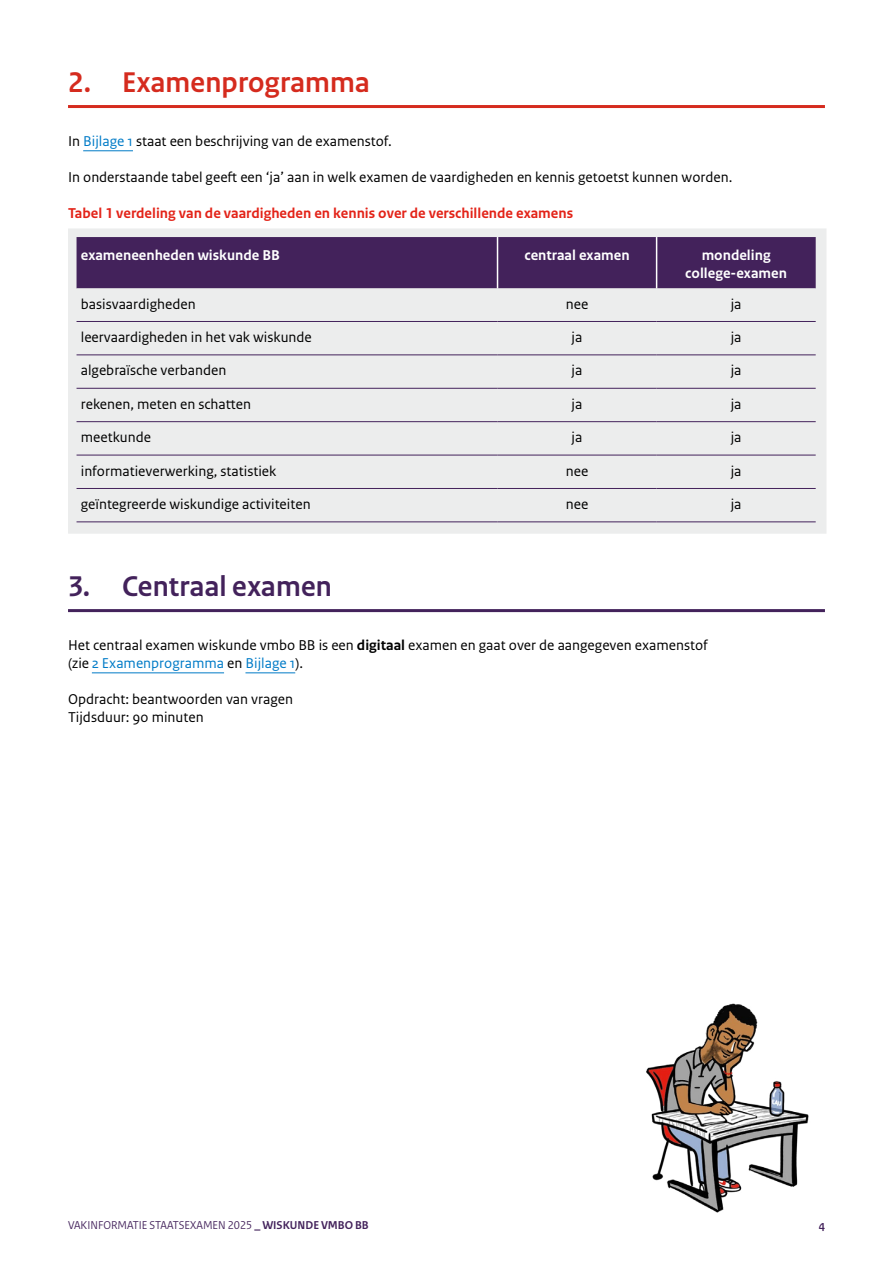
<style>
.page{position:relative;width:893px;height:1263px;background:#fff}
.page>*{position:absolute;margin:0;border:0;box-sizing:border-box;transform-origin:0 0}
.H2_kop_1_Paars{font:700 30px "Rijksoverheid Sans Heading";letter-spacing:.01em;color:#d52b1e}
.H2_kop_1_Paars-2{font:700 30px "Rijksoverheid Sans Heading";letter-spacing:.01em;color:#43225b}
.P_plat{font:15px/18px "Rijksoverheid Sans Text";color:#000}
.Tabel_bodytekst{font:15px "Rijksoverheid Sans Text";color:#000}
.P_Tabelverwijzing{font:700 15px "Rijksoverheid Sans Text";color:#e32318}
.P_bodytekst{font:700 15px/18px "Rijksoverheid Sans Text";color:#fff;text-align:center}
.t1{font:12px "Rijksoverheid Sans Heading";color:#43225b}
.t2{font:700 12px "Rijksoverheid Sans Heading";color:#43225b}
.s1{color:#007bc7}
.s2{font-weight:700}
</style>
<div class="page">
<div style="left:68px;top:228px;width:758px;height:306px;background:#eceded"></div>
<hr style="left:68px;top:105px;width:757px;height:3px;background:#d52b1e">
<hr style="left:83px;top:150px;width:50px;height:1px;background:#007bc7">
<hr style="left:68px;top:609px;width:757px;height:3px;background:#43225b">
<hr style="left:92px;top:672px;width:132px;height:1px;background:#007bc7">
<hr style="left:245px;top:672px;width:50px;height:1px;background:#007bc7">
<div style="left:77px;top:237px;width:739px;height:51px;background:#43225b"></div>
<div style="left:77px;top:288px;width:739px;height:233px;background:#eceded"></div>
<hr style="left:77px;top:321px;width:420px;height:1px;background:#43225b">
<hr style="left:497px;top:321px;width:160px;height:1px;background:#43225b">
<hr style="left:657px;top:321px;width:159px;height:1px;background:#43225b">
<hr style="left:77px;top:354px;width:420px;height:1px;background:#43225b">
<hr style="left:497px;top:354px;width:160px;height:1px;background:#43225b">
<hr style="left:657px;top:354px;width:159px;height:1px;background:#43225b">
<hr style="left:77px;top:388px;width:420px;height:1px;background:#43225b">
<hr style="left:497px;top:388px;width:160px;height:1px;background:#43225b">
<hr style="left:657px;top:388px;width:159px;height:1px;background:#43225b">
<hr style="left:77px;top:421px;width:420px;height:1px;background:#43225b">
<hr style="left:497px;top:421px;width:160px;height:1px;background:#43225b">
<hr style="left:657px;top:421px;width:159px;height:1px;background:#43225b">
<hr style="left:77px;top:455px;width:420px;height:1px;background:#43225b">
<hr style="left:497px;top:455px;width:160px;height:1px;background:#43225b">
<hr style="left:657px;top:455px;width:159px;height:1px;background:#43225b">
<hr style="left:77px;top:488px;width:420px;height:1px;background:#43225b">
<hr style="left:497px;top:488px;width:160px;height:1px;background:#43225b">
<hr style="left:657px;top:488px;width:159px;height:1px;background:#43225b">
<hr style="left:77px;top:521px;width:420px;height:1px;background:#43225b">
<hr style="left:497px;top:521px;width:160px;height:1px;background:#43225b">
<hr style="left:657px;top:521px;width:159px;height:1px;background:#43225b">
<hr style="left:497px;top:237px;width:1px;height:51px;background:#fff">
<hr style="left:656px;top:237px;width:1px;height:51px;background:#fff">
<img style="left:646px;top:1003px;width:163px;height:210px">
<h2 class="H2_kop_1_Paars" style="left:68px;top:66px;width:303px">2. Examenprogramma</h2>
<p class="P_plat" style="left:68px;top:133px;width:325px">In <span class="s1">Bijlage 1</span> staat een beschrijving van de examenstof.</p>
<p class="P_plat" style="left:68px;top:169px;width:666px">In onderstaande tabel geeft een ‘ja’ aan in welk examen de vaardigheden en kennis getoetst kunnen worden.</p>
<p class="P_Tabelverwijzing" style="left:68px;top:205px;width:507px">Tabel 1 verdeling van de vaardigheden en kennis over de verschillende examens</p>
<p class="P_bodytekst" style="left:81px;top:246px;width:201px">exameneenheden wiskunde BB</p>
<p class="P_bodytekst" style="left:524px;top:246px;width:107px">centraal examen</p>
<p class="P_bodytekst" style="left:685px;top:246px;width:103px">mondeling college‑examen</p>
<p class="Tabel_bodytekst" style="left:81px;top:295px;width:116px">basisvaardigheden</p>
<p class="Tabel_bodytekst" style="left:566px;top:295px;width:24px">nee</p>
<p class="Tabel_bodytekst" style="left:731px;top:295px;width:12px">ja</p>
<p class="Tabel_bodytekst" style="left:81px;top:328px;width:233px">leervaardigheden in het vak wiskunde</p>
<p class="Tabel_bodytekst" style="left:572px;top:328px;width:12px">ja</p>
<p class="Tabel_bodytekst" style="left:731px;top:328px;width:12px">ja</p>
<p class="Tabel_bodytekst" style="left:81px;top:362px;width:147px">algebraïsche verbanden</p>
<p class="Tabel_bodytekst" style="left:572px;top:362px;width:12px">ja</p>
<p class="Tabel_bodytekst" style="left:731px;top:362px;width:12px">ja</p>
<p class="Tabel_bodytekst" style="left:81px;top:395px;width:172px">rekenen, meten en schatten</p>
<p class="Tabel_bodytekst" style="left:572px;top:395px;width:12px">ja</p>
<p class="Tabel_bodytekst" style="left:731px;top:395px;width:12px">ja</p>
<p class="Tabel_bodytekst" style="left:81px;top:429px;width:72px">meetkunde</p>
<p class="Tabel_bodytekst" style="left:572px;top:429px;width:12px">ja</p>
<p class="Tabel_bodytekst" style="left:731px;top:429px;width:12px">ja</p>
<p class="Tabel_bodytekst" style="left:81px;top:462px;width:197px">informatieverwerking, statistiek</p>
<p class="Tabel_bodytekst" style="left:566px;top:462px;width:24px">nee</p>
<p class="Tabel_bodytekst" style="left:731px;top:462px;width:12px">ja</p>
<p class="Tabel_bodytekst" style="left:81px;top:495px;width:231px">geïntegreerde wiskundige activiteiten</p>
<p class="Tabel_bodytekst" style="left:566px;top:495px;width:24px">nee</p>
<p class="Tabel_bodytekst" style="left:731px;top:495px;width:12px">ja</p>
<h2 class="H2_kop_1_Paars-2" style="left:68px;top:570px;width:265px">3. Centraal examen</h2>
<p class="P_plat" style="left:68px;top:637px;width:641px">Het centraal examen wiskunde vmbo BB is een <span class="s2">digitaal</span> examen en gaat over de aangegeven examenstof (zie <span class="s1">2 Examenprogramma</span> en <span class="s1">Bijlage 1</span>).</p>
<p class="P_plat" style="left:68px;top:691px;width:227px">Opdracht: beantwoorden van vragen</p>
<p class="P_plat" style="left:68px;top:709px;width:137px">Tijdsduur: 90 minuten</p>
<p class="t1" style="left:68px;top:1218px;width:302px">VAKINFORMATIE STAATSEXAMEN 2025 <span class="s2">_ WISKUNDE VMBO BB</span></p>
<p class="t2" style="left:819px;top:1219px;width:8px">4</p>
</div>
